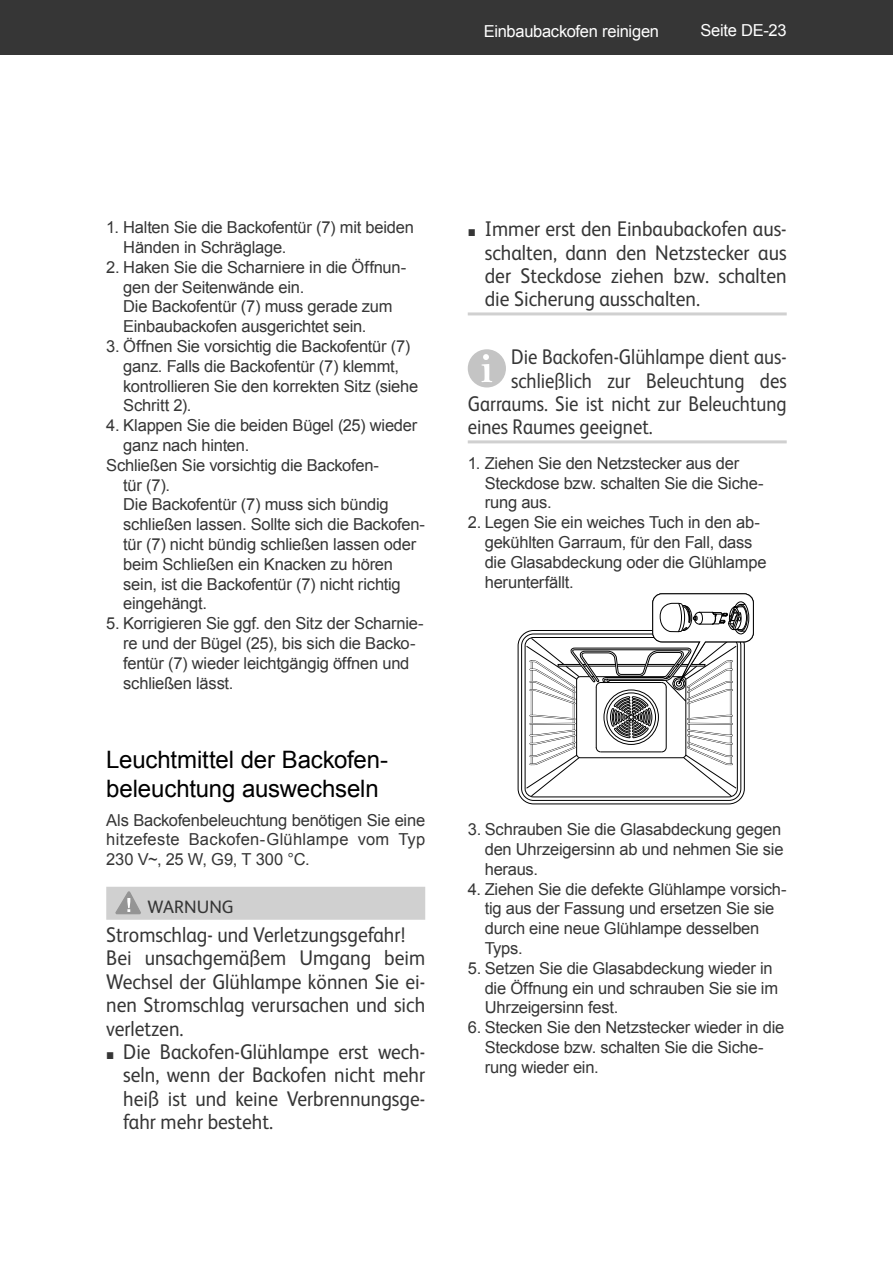
<style>
.page{position:relative;width:893px;height:1263px;background:#fff}
.page>*{position:absolute;margin:0;border:0;box-sizing:border-box;transform-origin:0 0}
.t1{font:24px/28.8px "Arial";letter-spacing:-.01em;color:#000}
.t2{font:21.3px/23.4px "FS Albert";color:#363636;text-align:justify;scale:.92 1}
.t3{font:21.3px "FS Albert";color:#363636;scale:.88 1}
.t4{font:18px "FS Albert";letter-spacing:.005em;color:#363636}
.t5{font:16.5px/19.8px "Arial";letter-spacing:-.015em;color:#363636}
.t6{font:16.5px "Arial";letter-spacing:-.02em;color:#fff}
.s1{font-family:"Arial";font-size:14.7px}
</style>
<div class="page">
<div style="left:0;top:0;width:893px;height:54px;background:#363636"></div>
<div style="left:106px;top:887px;width:319px;height:33px;background:#d0d0d0"></div>
<svg style="left:116px;top:891px;width:25px;height:24px"></svg>
<hr style="left:468px;top:312px;width:319px;height:3px;background:#d0d0d0">
<hr style="left:468px;top:440px;width:319px;height:3px;background:#d0d0d0">
<div style="left:469px;top:350px;width:36px;height:36px;background:#c4c4c4;border-radius:50%"></div>
<div style="left:468px;top:349px;width:38px;height:38px;border:2px solid #c4c4c4;border-radius:50%"></div>
<svg style="left:481px;top:354px;width:11px;height:28px"></svg>
<svg style="left:526px;top:593px;width:228px;height:203px"></svg>
<p class="t6" style="left:484px;top:22px;width:177px">Einbaubackofen reinigen</p>
<p class="t6" style="left:700px;top:22px;width:88px">Seite DE-23</p>
<p class="t5" style="left:123px;top:218px;width:292px;text-indent:-17px">1. Halten Sie die Back ofentür (7) mit bei den<br>Händen in Schräg la ge.</p>
<p class="t5" style="left:123px;top:257px;width:284px;text-indent:-17px">2. Haken Sie die Scharniere in die Öffnun&shy;gen der Seitenwände ein.<br>Die Backofentür (7) muss gerade zum Einbauback ofen ausgerichtet sein.</p>
<p class="t5" style="left:123px;top:336px;width:296px;text-indent:-17px">3. Öffnen Sie vorsichtig die Back ofentür (7) ganz. Falls die Backofentür (7) klemmt, kon trollieren Sie den korrekten Sitz (siehe Schritt 2).</p>
<p class="t5" style="left:106px;top:416px;width:313px">4. Klappen Sie die beiden Bügel (25) wie der</p>
<p class="t5" style="left:123px;top:435px;width:127px">ganz nach hinten.</p>
<p class="t5" style="left:106px;top:455px;width:274px">Schließen Sie vorsichtig die Backofen-</p>
<p class="t5" style="left:123px;top:475px;width:48px">tür (7).</p>
<p class="t5" style="left:123px;top:495px;width:267px">Die Backofentür (7) muss sich bündig</p>
<p class="t5" style="left:123px;top:515px;width:303px">schlie ßen las sen. Sollte sich die Backofen-</p>
<p class="t5" style="left:123px;top:534px;width:294px">tür (7) nicht bündig schließen lassen oder</p>
<p class="t5" style="left:123px;top:554px;width:271px">beim Schließen ein Knacken zu hören</p>
<p class="t5" style="left:123px;top:574px;width:279px">sein, ist die Backofentür (7) nicht richtig</p>
<p class="t5" style="left:123px;top:594px;width:85px">eingehängt.</p>
<p class="t5" style="left:123px;top:614px;width:302px;text-indent:-17px">5. Korrigieren Sie ggf. den Sitz der Scharnie&shy;re und der Bügel (25), bis sich die Backo&shy;fentür (7) wieder leichtgängig öffnen und schließen lässt.</p>
<h1 class="t1" style="left:106px;top:746px;width:283px">Leuchtmittel der Backofen&shy;beleuchtung aus wech seln</h1>
<p class="t5" style="left:106px;top:810px;width:320px;text-align:justify">Als Backofenbeleuchtung benötigen Sie eine hitzefeste Back ofen-Glüh lam pe vom Typ 230 V~, 25 W, G9, T 300 °C.</p>
<p class="t4" style="left:148px;top:900px;width:88px">WARNUNG</p>
<p class="t2" style="left:106px;top:925px;width:348px;text-align:left">Stromschlag- und Verletzungsgefahr!<br>Bei unsachgemäßem Umgang beim<br>Wechsel der Glühlampe können Sie ei&shy;nen Stromschlag verursachen und sich verletzen.</p>
<p class="t2" style="left:123px;top:1042px;width:330px;text-indent:-17px"><span class="s1">■</span> Die Back ofen-Glühlampe erst wech&shy;seln, wenn der Backofen nicht mehr heiß ist und keine Verbrennungsge&shy;fahr mehr besteht.</p>
<p class="t2" style="left:485px;top:219px;width:330px;text-indent:-17px"><span class="s1">■</span> Immer erst den Einbaubackofen aus&shy;schalten, dann den Netzstecker aus der Steckdose ziehen bzw. schalten die Si che run g aus schalten.</p>
<p class="t3" style="left:511px;top:349px;width:315px">Die Backofen-Glühlampe dient aus-</p>
<p class="t3" style="left:511px;top:372px;width:315px">schließlich zur Beleuchtung des</p>
<p class="t3" style="left:468px;top:396px;width:364px">Garraums. Sie ist nicht zur Beleuchtung</p>
<p class="t3" style="left:468px;top:419px;width:212px">eines Raumes geeignet.</p>
<p class="t5" style="left:485px;top:453px;width:280px;text-indent:-17px">1. Ziehen Sie den Netzstecker aus der<br>Steckdose bzw. schalten Sie die Siche&shy;rung aus.</p>
<p class="t5" style="left:485px;top:512px;width:283px;text-indent:-17px">2. Legen Sie ein weiches Tuch in den ab&shy;gekühlten Garraum, für den Fall, dass die Glas ab de c kung oder die Glühlampe he runterfällt.</p>
<p class="t5" style="left:485px;top:820px;width:300px;text-indent:-17px">3. Schrauben Sie die Glasabdeckung gegen den Uhrzeigersinn ab und nehmen Sie sie heraus.</p>
<p class="t5" style="left:485px;top:879px;width:303px;text-indent:-17px">4. Ziehen Sie die defekte Glühlampe vorsich&shy;tig aus der Fas sung und ersetzen Sie sie durch eine neue Glühlampe desselben<br>Typs.</p>
<p class="t5" style="left:485px;top:958px;width:295px;text-indent:-17px">5. Setzen Sie die Glasabdeckung wieder in die Öffnung ein und schrauben Sie sie im<br>Uhrzeigersinn fest.</p>
<p class="t5" style="left:485px;top:1018px;width:301px;text-indent:-17px">6. Stecken Sie den Netzstecker wieder in die<br>Steckdose bzw. schalten Sie die Siche&shy;rung wieder ein.</p>
</div>
